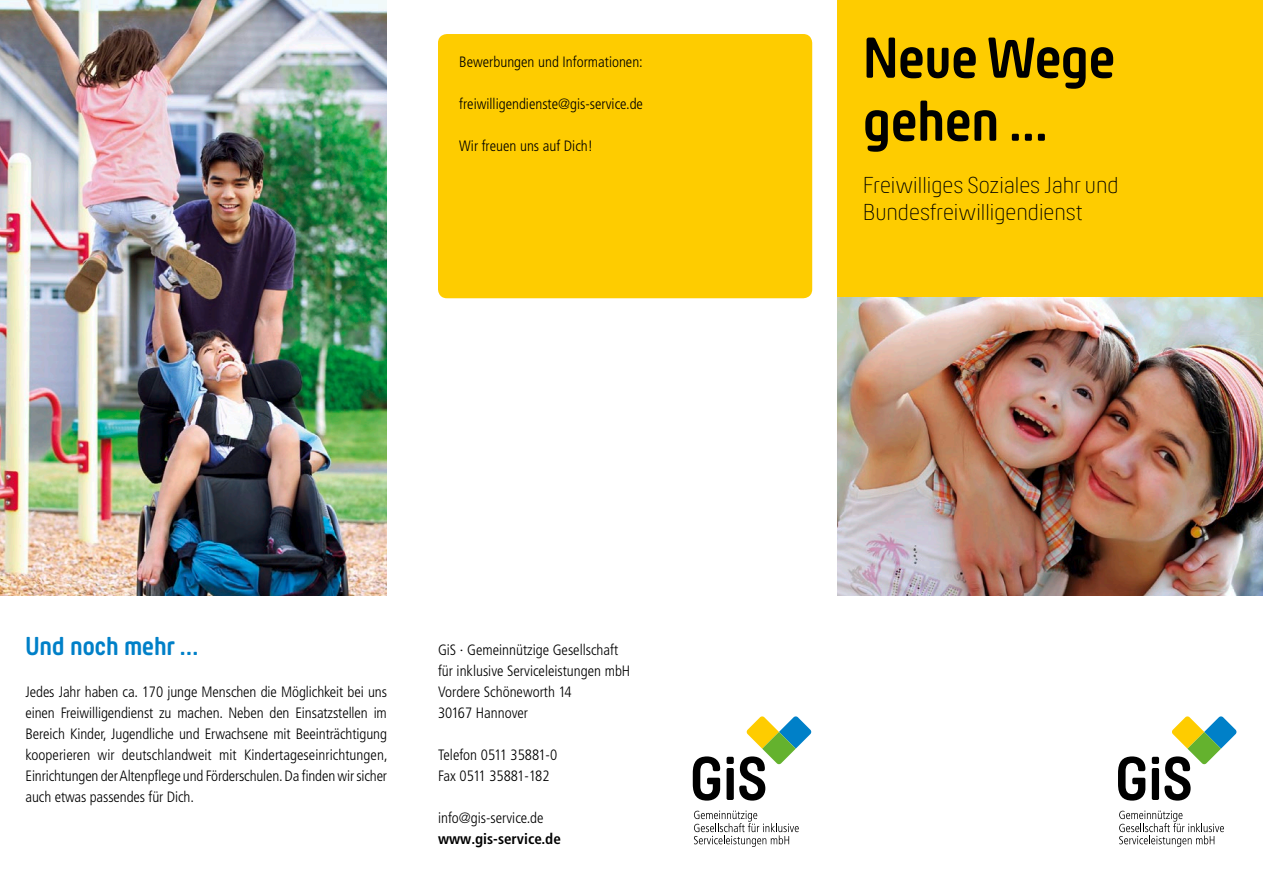
<style>
.page{position:relative;width:1263px;height:893px;background:#fff}
.page>*{position:absolute;margin:0;border:0;box-sizing:border-box;transform-origin:0 0}
.t1{font:700 60px/63px "Hansom FY";color:#000}
.t2{font:700 27px "Hansom FY";color:#0080c8}
.t3{font:300 24px/27px "Hansom FY";color:#000}
.t4{font:300 condensed 15px/21px "Frutiger LT Pro";color:#000}
.t5{font:700 condensed 15px "Frutiger LT Pro";color:#000}
</style>
<div class="page">
<div style="left:838px;top:0;width:425px;height:297px;background:#fecc00"></div>
<div style="left:438px;top:34px;width:374px;height:264px;background:#fecc00;border-radius:9px"></div>
<svg style="left:694px;top:811px;width:105px;height:36px"></svg>
<svg style="left:693px;top:756px;width:27px;height:45px"></svg>
<div style="left:726px;top:768px;width:8px;height:32px;background:#000;border-radius:2px"></div>
<div style="left:726px;top:757px;width:8px;height:7px;background:#000;border-radius:2px"></div>
<svg style="left:739px;top:716px;width:72px;height:85px"></svg>
<svg style="left:1119px;top:811px;width:105px;height:36px"></svg>
<svg style="left:1118px;top:756px;width:27px;height:45px"></svg>
<div style="left:1152px;top:768px;width:7px;height:32px;background:#000;border-radius:2px"></div>
<div style="left:1152px;top:757px;width:7px;height:7px;background:#000;border-radius:2px"></div>
<svg style="left:1164px;top:716px;width:73px;height:85px"></svg>
<img style="left:838px;top:298px;width:425px;height:297px">
<img style="left:0;top:0;width:387px;height:595px">
<p class="t4" style="left:459px;top:52px;width:185px">Bewerbungen und Informationen:</p>
<p class="t4" style="left:459px;top:94px;width:185px">freiwilligendienste@gis-service.de</p>
<p class="t4" style="left:459px;top:136px;width:135px">Wir freuen uns auf Dich!</p>
<h2 class="t2" style="left:26px;top:631px;width:174px">Und noch mehr …</h2>
<p class="t4" style="left:26px;top:682px;width:364px;text-align:justify">Jedes Jahr haben ca. 170 junge Menschen die Möglichkeit bei uns einen Freiwilligendienst zu machen. Neben den Einsatzstellen im Bereich Kinder, Jugendliche und Erwachsene mit Beeinträchtigung kooperieren wir deutschlandweit mit Kindertageseinrichtungen, Einrichtungen der Altenpflege und Förderschulen. Da finden wir sicher auch etwas passendes für Dich.</p>
<p class="t4" style="left:438px;top:640px;width:194px">GiS · Gemeinnützige Gesellschaft für inklusive Serviceleistungen mbH<br>Vordere Schöneworth 14<br>30167 Hannover</p>
<p class="t4" style="left:438px;top:745px;width:121px">Telefon 0511 35881-0<br>Fax 0511 35881-182</p>
<p class="t4" style="left:438px;top:808px;width:107px">info@gis-service.de</p>
<p class="t5" style="left:438px;top:830px;width:124px">www.gis-service.de</p>
<h1 class="t1" style="left:863px;top:26px;width:253px">Neue Wege gehen ...</h1>
<h3 class="t3" style="left:863px;top:171px;width:257px">Freiwilliges Soziales Jahr und<br>Bundesfreiwilligendienst</h3>
</div>
